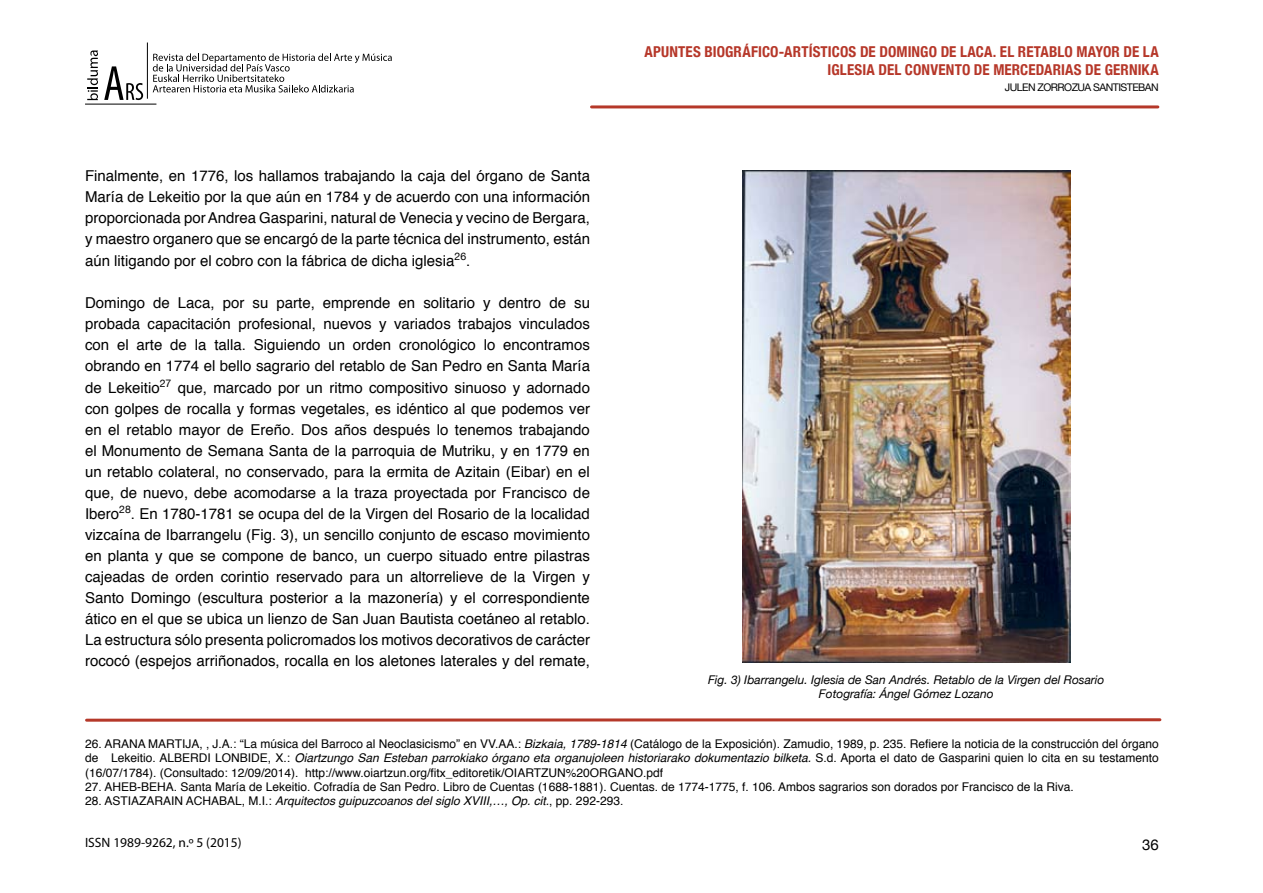
<style>
.page{position:relative;width:1263px;height:893px;background:#fff}
.page>*{position:absolute;margin:0;border:0;box-sizing:border-box;transform-origin:0 0}
.t1{font:15px/21px "Helvetica";color:#000;text-align:justify}
.t2{font:700 condensed 15px/18px "Helvetica Neue";letter-spacing:.01em;color:#b63729;text-align:right}
.t3{font:15px "Helvetica Neue";color:#000}
.t4{font:13.5px "Myriad Pro";color:#000}
.t5{font:12px/14.4px "Helvetica";color:#000;text-align:justify}
.t6{font:italic 12px/14.4px "Helvetica Neue";color:#000;text-align:center}
.t7{font:italic 12px "Helvetica";color:#000}
.t8{font:10.5px "Helvetica Neue";letter-spacing:-.05em;color:#000}
.s1{font-style:italic}
.s2{font-style:normal}
</style>
<div class="page">
<svg style="left:104px;top:66px;width:39px;height:34px"></svg>
<svg style="left:87px;top:50px;width:11px;height:50px"></svg>
<hr style="left:85px;top:104px;width:71px;height:1px;background:#000">
<svg style="left:153px;top:53px;width:239px;height:39px"></svg>
<hr style="left:147px;top:43px;width:1px;height:56px;background:#000">
<hr style="left:591px;top:105px;width:567px;height:3px;background:#b53829">
<svg style="left:87px;top:718px;width:1073px;height:4px;background:#c7695e"></svg>
<img style="left:742px;top:170px;width:328px;height:493px">
<p class="t2" style="left:645px;top:42px;width:516px">APUNTES BIOGRÁFICO-ARTÍSTICOS DE DOMINGO DE LACA. EL RETABLO MAYOR DE LA<br>IGLESIA DEL CONVENTO DE MERCEDARIAS DE GERNIKA</p>
<p class="t1" style="left:85px;top:166px;width:506px">Finalmente, en 1776, los hallamos trabajando la caja del órgano de Santa María de Lekeitio por la que aún en 1784 y de acuerdo con una información proporcionada por Andrea Gasparini, natural de Venecia y vecino de Bergara, y maestro organero que se encargó de la parte técnica del instrumento, están aún litigando por el cobro con la fábrica de dicha iglesia<sup>26</sup>.</p>
<p class="t1" style="left:85px;top:293px;width:506px">Domingo de Laca, por su parte, emprende en solitario y dentro de su probada capacitación profesional, nuevos y variados trabajos vinculados con el arte de la talla. Siguiendo un orden cronológico lo encontramos obrando en 1774 el bello sagrario del retablo de San Pedro en Santa María de Lekeitio<sup>27</sup> que, marcado por un ritmo compositivo sinuoso y adornado con golpes de rocalla y formas vegetales, es idéntico al que podemos ver en el retablo mayor de Ereño. Dos años después lo tenemos trabajando el Monumento de Semana Santa de la parroquia de Mutriku, y en 1779 en un retablo colateral, no conservado, para la ermita de Azitain (Eibar) en el que, de nuevo, debe acomodarse a la traza proyectada por Francisco de Ibero<sup>28</sup>. En 1780-1781 se ocupa del de la Virgen del Rosario de la localidad vizcaína de Ibarrangelu (Fig. 3), un sencillo conjunto de escaso movimiento en planta y que se compone de banco, un cuerpo situado entre pilastras cajeadas de orden corintio reservado para un altorrelieve de la Virgen y Santo Domingo (escultura posterior a la mazonería) y el correspondiente ático en el que se ubica un lienzo de San Juan Bautista coetáneo al retablo.<br>La estructura sólo presenta policromados los motivos decorativos de carácter rococó (espejos arriñonados, rocalla en los aletones laterales y del remate,</p>
<p class="t8" style="left:1005px;top:81px;width:155px">JULEN ZORROZUA SANTISTEBAN</p>
<p class="t6" style="left:708px;top:672px;width:398px">Fig. 3) Ibarrangelu. Iglesia de San Andrés. Retablo de la Virgen del Rosario<br>Fotografía: Ángel Gómez Lozano</p>
<p class="t5" style="left:85px;top:737px;width:1075px">26. ARANA MARTIJA, , J.A.: “La música del Barroco al Neoclasicismo” en VV.AA.: <span class="s1">Bizkaia, 1789-1814</span> (Catálogo de la Exposición). Zamudio, 1989, p. 235. Refiere la noticia de la construcción del órgano de Lekeitio. ALBERDI LONBIDE, X.: <span class="s1">Oiartzungo San Esteban parrokiako órgano eta organujoleen historiarako dokumentazio bilketa.</span> S.d. Aporta el dato de Gasparini quien lo cita en su testamento (16/07/1784). (Consultado: 12/09/2014). http://www.oiartzun.org/fitx_editoretik/OIARTZUN%20ORGANO.pdf</p>
<p class="t5" style="left:85px;top:780px;width:990px">27. AHEB-BEHA. Santa María de Lekeitio. Cofradía de San Pedro. Libro de Cuentas (1688-1881). Cuentas. de 1774-1775, f. 106. Ambos sagrarios son dorados por Francisco de la Riva.</p>
<p class="t7" style="left:85px;top:792px;width:540px"><span class="s2">28. ASTIAZARAIN ACHABAL, M.I.:</span> Arquitectos guipuzcoanos del siglo XVIII,…, Op. cit.<span class="s2">, pp. 292-293.</span></p>
<p class="t4" style="left:85px;top:835px;width:158px">ISSN 1989-9262, n.º 5 (2015)</p>
<p class="t3" style="left:1142px;top:836px;width:18px">36</p>
</div>
